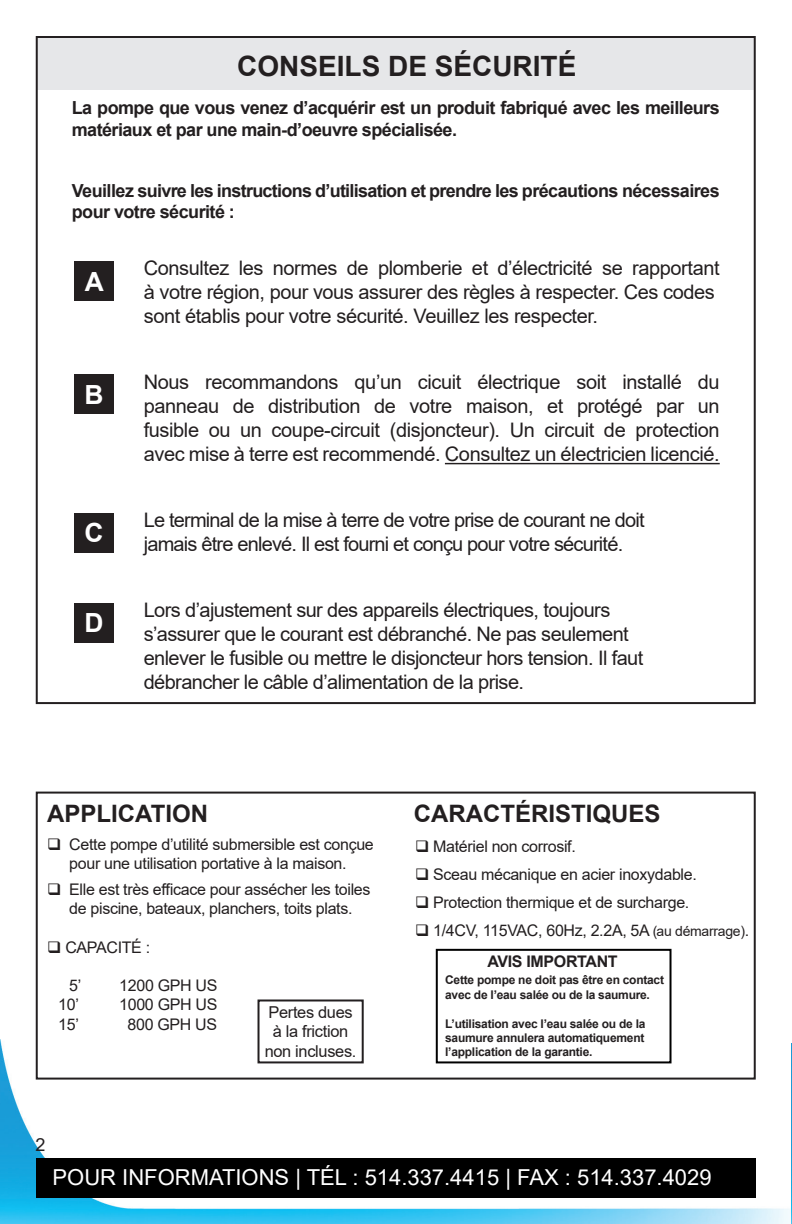
<style>
.page{position:relative;width:792px;height:1224px;background:#fff}
.page>*{position:absolute;margin:0;border:0;box-sizing:border-box;transform-origin:0 0}
.t1{font:700 28px "Arial";color:#231f20}
.t2{font:700 26.4px "Arial";color:#fff}
.t3{font:700 24px "Arial";color:#231f20}
.t4{font:22px "Arial";color:#fff}
.t5{font:20px/24px "Arial";letter-spacing:-.03em;color:#231f20}
.t6{font:700 18px/21.6px "Arial";letter-spacing:-.03em;color:#231f20}
.t7{font:18px "Arial";color:#231f20}
.t8{font:16.4px/19.6px "Arial";letter-spacing:-.02em;color:#231f20;text-align:center}
.Style_de_paragraphe_1{font:16px/19.2px "Arial";letter-spacing:-.02em;color:#231f20;text-align:center}
.t9{font:700 16px "Arial";letter-spacing:-.02em;color:#231f20}
.t10{font:700 12px/14.4px "Arial";letter-spacing:-.02em;color:#231f20}
.s1{font-size:14px}
</style>
<div class="page">
<img style="left:0;top:1039px;width:792px;height:185px">
<div style="left:36px;top:1159px;width:720px;height:39px;background:#000"></div>
<hr style="left:445px;top:463px;width:275px;height:1px;background:#231f20">
<div style="left:36px;top:38px;width:718px;height:52px;background:#e6e7e9"></div>
<div style="left:74px;top:261px;width:40px;height:40px;background:#231f20"></div>
<div style="left:74px;top:375px;width:40px;height:39px;background:#231f20"></div>
<div style="left:74px;top:513px;width:40px;height:39px;background:#231f20"></div>
<div style="left:74px;top:603px;width:40px;height:39px;background:#231f20"></div>
<div style="left:36px;top:792px;width:720px;height:288px;border:2px solid #231f20"></div>
<div style="left:258px;top:1000px;width:106px;height:63px;border:2px solid #231f20"></div>
<div style="left:436px;top:949px;width:236px;height:114px;border:2px solid #000"></div>
<img style="left:791px;top:1044px;width:1px;height:180px">
<p class="t1" style="left:237px;top:47px;width:341px">CONSEILS DE SÉCURITÉ</p>
<p class="t6" style="left:72px;top:97px;width:649px">La pompe que vous venez d’acquérir est un produit fabriqué avec les meilleurs matériaux et par une main-d’oeuvre spécialisée.</p>
<p class="t6" style="left:72px;top:180px;width:650px">Veuillez suivre les instructions d’utilisation et prendre les précautions nécessaires pour votre sécurité :</p>
<p class="t5" style="left:144px;top:256px;width:577px">Consultez les normes de plomberie et d’électricité se rapportant à votre région, pour vous assurer des règles à respecter. Ces codes sont établis pour votre sécurité. Veuillez les respecter.</p>
<p class="t2" style="left:85px;top:263px;width:21px">A</p>
<p class="t2" style="left:84px;top:376px;width:21px">B</p>
<p class="t2" style="left:84px;top:514px;width:21px">C</p>
<p class="t2" style="left:84px;top:604px;width:21px">D</p>
<p class="t5" style="left:144px;top:370px;width:577px;text-align:justify">Nous recommandons qu’un cicuit électrique soit installé du panneau de distribution de votre maison, et protégé par un fusible ou un coupe-circuit (disjoncteur). Un circuit de protection avec mise à terre est recommendé. Consultez un électricien licencié.</p>
<p class="t5" style="left:144px;top:508px;width:502px">Le terminal de la mise à terre de votre prise de courant ne doit jamais être enlevé. Il est fourni et conçu pour votre sécurité.</p>
<p class="t5" style="left:144px;top:598px;width:501px">Lors d’ajustement sur des appareils électriques, toujours s’assurer que le courant est débranché. Ne pas seulement enlever le fusible ou mettre le disjoncteur hors tension. Il faut débrancher le câble d’alimentation de la prise.</p>
<p class="t3" style="left:47px;top:796px;width:162px">APPLICATION</p>
<p class="t3" style="left:414px;top:796px;width:248px">CARACTÉRISTIQUES</p>
<p class="Style_de_paragraphe_1" style="left:47px;top:835px;width:328px">❑ Cette pompe d’utilité submersible est conçue pour une utilisation portative à la maison.</p>
<p class="Style_de_paragraphe_1" style="left:47px;top:880px;width:325px">❑ Elle est très efficace pour assécher les toiles de piscine, bateaux, planchers, toits plats.</p>
<p class="Style_de_paragraphe_1" style="left:47px;top:937px;width:104px">❑ CAPACITÉ :</p>
<p class="Style_de_paragraphe_1" style="left:69px;top:976px;width:14px">5’</p>
<p class="Style_de_paragraphe_1" style="left:119px;top:976px;width:100px">1200 GPH US</p>
<p class="Style_de_paragraphe_1" style="left:58px;top:995px;width:22px">10’</p>
<p class="Style_de_paragraphe_1" style="left:119px;top:995px;width:100px">1000 GPH US</p>
<p class="Style_de_paragraphe_1" style="left:58px;top:1014px;width:22px">15’</p>
<p class="Style_de_paragraphe_1" style="left:128px;top:1014px;width:91px">800 GPH US</p>
<p class="Style_de_paragraphe_1" style="left:415px;top:836px;width:162px">❑ Matériel non corrosif.</p>
<p class="Style_de_paragraphe_1" style="left:415px;top:864px;width:283px">❑ Sceau mécanique en acier inoxydable.</p>
<p class="Style_de_paragraphe_1" style="left:415px;top:892px;width:276px">❑ Protection thermique et de surcharge.</p>
<p class="Style_de_paragraphe_1" style="left:415px;top:920px;width:336px">❑ 1/4CV, 115VAC, 60Hz, 2.2A, 5A <span class="s1">(au démarrage)</span>.</p>
<p class="t9" style="left:487px;top:951px;width:132px">AVIS IMPORTANT</p>
<p class="t10" style="left:445px;top:973px;width:220px">Cette pompe ne doit pas être en contact avec de l’eau salée ou de la saumure.</p>
<p class="t10" style="left:445px;top:1016px;width:202px;text-align:justify">L’utilisation avec l’eau salée ou de la saumure annulera automatiquement l’application de la garantie.</p>
<p class="t8" style="left:265px;top:1002px;width:93px">Pertes dues à la friction non incluses.</p>
<p class="t7" style="left:36px;top:1132px;width:12px">2</p>
<p class="t4" style="left:53px;top:1162px;width:661px">POUR INFORMATIONS | TÉL : 514.337.4415 | FAX : 514.337.4029</p>
</div>
